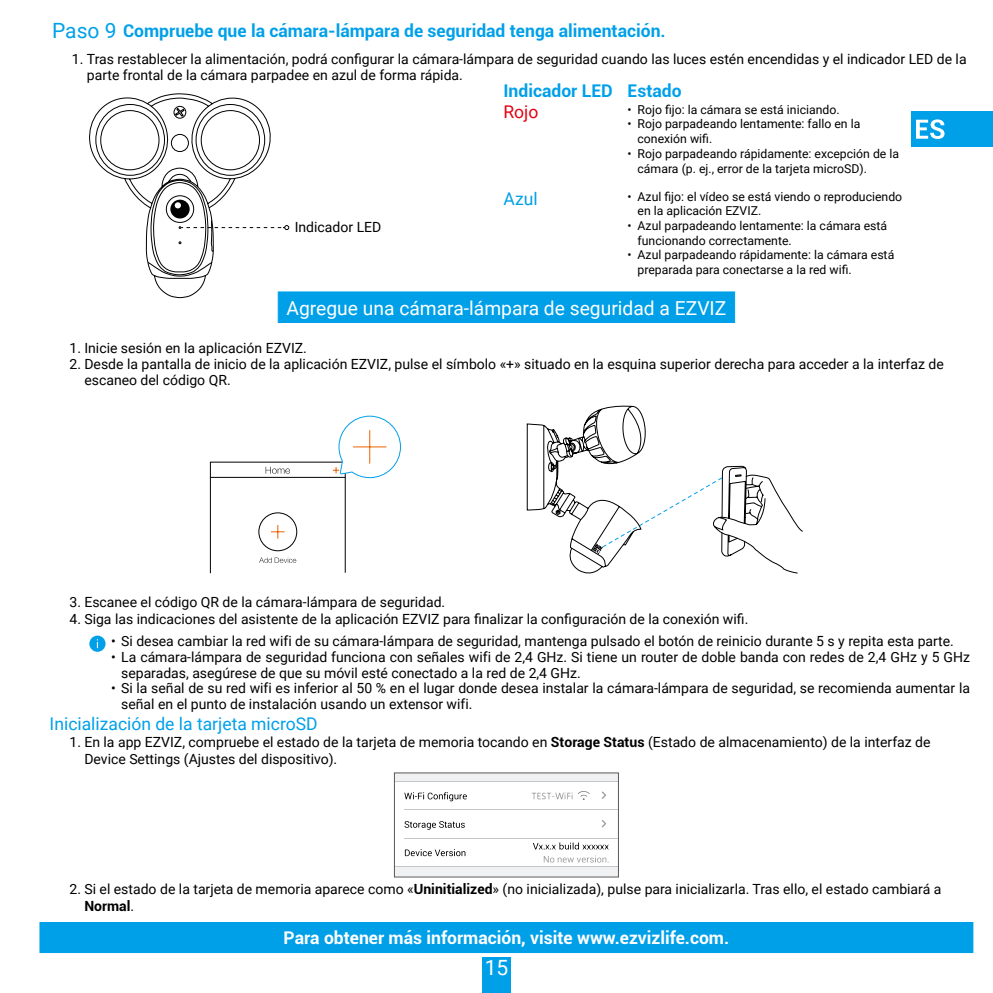
<style>
.page{position:relative;width:993px;height:993px;background:#fff}
.page>*{position:absolute;margin:0;border:0;box-sizing:border-box;transform-origin:0 0}
.t1{font:21px "Roboto";color:#fff}
.t2{font:19.25px "Roboto";color:#fff}
.t3{font:700 17.5px "Roboto";color:#00a0e9}
.t4{font:700 17.5px "Roboto";color:#fff}
.t5{font:17.5px "Roboto";color:#00a0e9}
.t6{font:17.5px "Roboto";color:#e60012}
.t7{font:14px/16.8px "Roboto";color:#000}
.t8{font:12.25px/14.7px "Roboto";color:#000}
.s1{font-weight:400;font-size:21px}
.s2{font-weight:700}
</style>
<div class="page">
<div style="left:482px;top:956px;width:28px;height:36px;background:#00a0e9"></div>
<div style="left:911px;top:111px;width:81px;height:36px;background:#00a0e9"></div>
<svg style="left:916px;top:119px;width:28px;height:20px"></svg>
<svg style="left:89px;top:93px;width:189px;height:205px"></svg>
<div style="left:170px;top:199px;width:20px;height:19px;background:#000;border-radius:50%"></div>
<svg style="left:175px;top:202px;width:6px;height:6px"></svg>
<svg style="left:147px;top:220px;width:142px;height:56px"></svg>
<svg style="left:175px;top:108px;width:9px;height:9px"></svg>
<div style="left:278px;top:291px;width:456px;height:31px;background:#00a0e9;border:1px solid #00a0e9"></div>
<svg style="left:259px;top:557px;width:37px;height:5px"></svg>
<svg style="left:265px;top:466px;width:25px;height:7px"></svg>
<svg style="left:271px;top:525px;width:13px;height:13px"></svg>
<div style="left:258px;top:512px;width:39px;height:39px;border:1px solid #000;border-radius:50%"></div>
<svg style="left:333px;top:415px;width:68px;height:63px"></svg>
<hr style="left:369px;top:430px;width:1px;height:33px;background:#eb6100">
<hr style="left:353px;top:446px;width:33px;height:1px;background:#eb6100">
<hr style="left:210px;top:477px;width:135px;height:1px;background:#000">
<svg style="left:526px;top:405px;width:276px;height:169px"></svg>
<svg style="left:89px;top:635px;width:16px;height:16px"></svg>
<svg style="left:396px;top:774px;width:220px;height:101px"></svg>
<div style="left:40px;top:922px;width:932px;height:30px;background:#00a0e9"></div>
<p class="t3" style="left:52px;top:18px;width:615px"><span class="s1">Paso 9</span> Compruebe que la cámara-lámpara de seguridad tenga alimentación.</p>
<p class="t7" style="left:87px;top:50px;width:881px;text-indent:-15px">1. Tras restablecer la alimentación, podrá configurar la cámara-lámpara de seguridad cuando las luces estén encendidas y el indicador LED de la parte frontal de la cámara parpadee en azul de forma rápida.</p>
<p class="t3" style="left:503px;top:78px;width:180px">Indicador LED Estado</p>
<p class="t6" style="left:503px;top:99px;width:36px">Rojo</p>
<p class="t8" style="left:627px;top:101px;width:213px">• Rojo fijo: la cámara se está iniciando.</p>
<p class="t8" style="left:637px;top:116px;width:224px;text-indent:-10px">• Rojo parpadeando lentamente: fallo en la conexión wifi.</p>
<p class="t8" style="left:637px;top:146px;width:263px;text-indent:-10px">• Rojo parpadeando rápidamente: excepción de la cámara (p. ej., error de la tarjeta microSD).</p>
<p class="t5" style="left:503px;top:186px;width:36px">Azul</p>
<p class="t8" style="left:637px;top:188px;width:266px;text-indent:-10px">• Azul fijo: el vídeo se está viendo o reproduciendo en la aplicación EZVIZ.</p>
<p class="t8" style="left:637px;top:218px;width:251px;text-indent:-10px">• Azul parpadeando lentamente: la cámara está funcionando correctamente.</p>
<p class="t8" style="left:637px;top:247px;width:258px;text-indent:-10px">• Azul parpadeando rápidamente: la cámara está preparada para conectarse a la red wifi.</p>
<p class="t7" style="left:295px;top:218px;width:88px">Indicador LED</p>
<h2 class="t2" style="left:286px;top:295px;width:441px">Agregue una cámara-lámpara de seguridad a EZVIZ</h2>
<p class="t7" style="left:69px;top:339px;width:239px">1. Inicie sesión en la aplicación EZVIZ.</p>
<p class="t7" style="left:84px;top:355px;width:860px;line-height:15.8px;text-indent:-15px">2. Desde la pantalla de inicio de la aplicación EZVIZ, pulse el símbolo «+» situado en la esquina superior derecha para acceder a la interfaz de escaneo del código QR.</p>
<p class="t7" style="left:69px;top:592px;width:377px">3. Escanee el código QR de la cámara-lámpara de seguridad.</p>
<p class="t7" style="left:69px;top:609px;width:680px">4. Siga las indicaciones del asistente de la aplicación EZVIZ para finalizar la configuración de la conexión wifi.</p>
<p class="t7" style="left:111px;top:632px;width:843px">• Si desea cambiar la red wifi de su cámara-lámpara de seguridad, mantenga pulsado el botón de reinicio durante 5 s y repita esta parte.</p>
<p class="t7" style="left:121px;top:648px;width:850px;line-height:15.8px;text-indent:-10px">• La cámara-lámpara de seguridad funciona con señales wifi de 2,4 GHz. Si tiene un router de doble banda con redes de 2,4 GHz y 5 GHz separadas, asegúrese de que su móvil esté conectado a la red de 2,4 GHz.</p>
<p class="t7" style="left:121px;top:679px;width:850px;line-height:15.8px;text-indent:-10px">• Si la señal de su red wifi es inferior al 50 % en el lugar donde desea instalar la cámara-lámpara de seguridad, se recomienda aumentar la señal en el punto de instalación usando un extensor wifi.</p>
<p class="t5" style="left:50px;top:711px;width:269px">Inicialización de la tarjeta microSD</p>
<p class="t7" style="left:84px;top:732px;width:847px;text-indent:-15px">1. En la app EZVIZ, compruebe el estado de la tarjeta de memoria tocando en <span class="s2">Storage Status</span> (Estado de almacenamiento) de la interfaz de<br>Device Settings (Ajustes del dispositivo).</p>
<p class="t7" style="left:84px;top:879px;width:858px;text-indent:-15px">2. Si el estado de la tarjeta de memoria aparece como «<span class="s2">Uninitialized</span>» (no inicializada), pulse para inicializarla. Tras ello, el estado cambiará a<br><span class="s2">Normal</span>.</p>
<p class="t4" style="left:283px;top:925px;width:447px">Para obtener más información, visite www.ezvizlife.com.</p>
<h1 class="t1" style="left:484px;top:952px;width:25px">15</h1>
</div>
